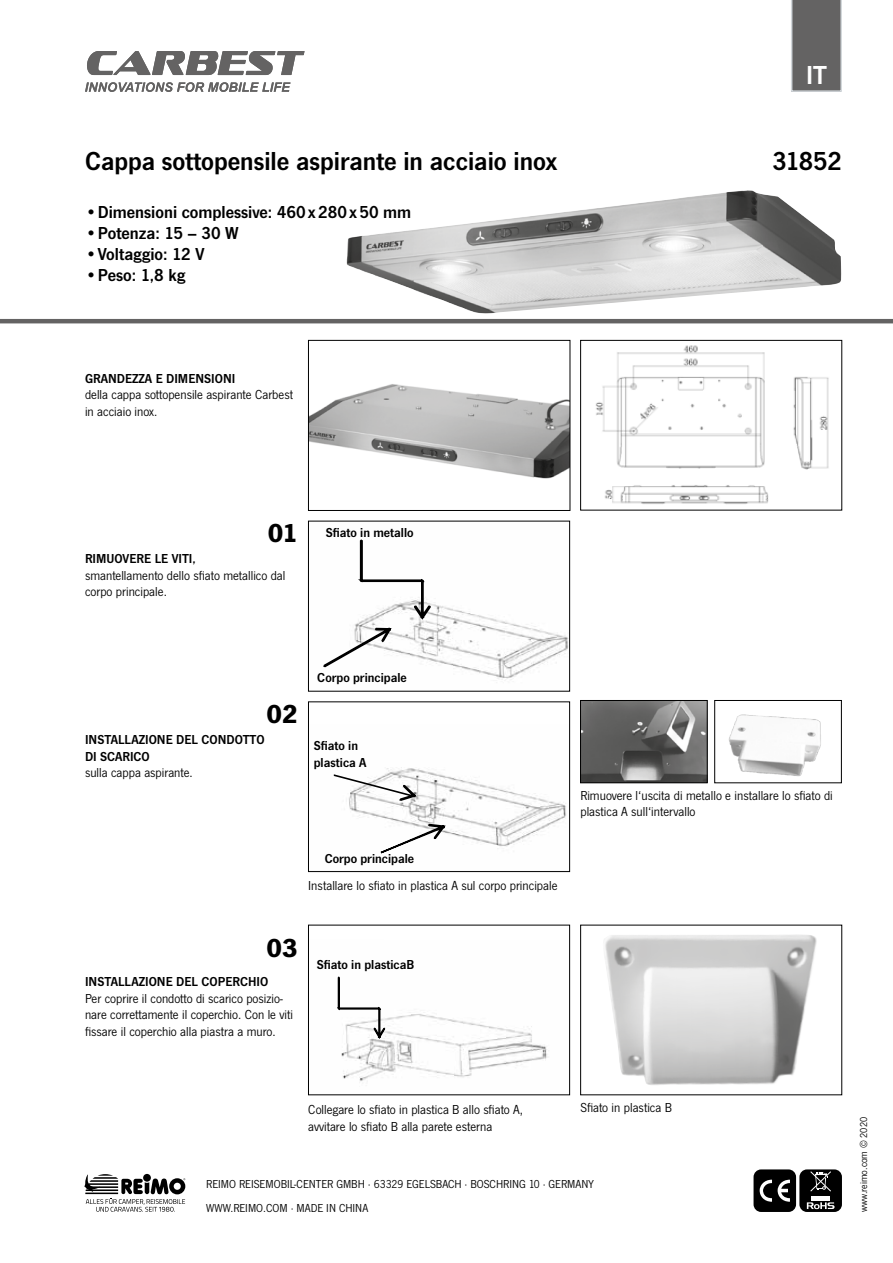
<style>
.page{position:relative;width:893px;height:1263px;background:#fff}
.page>*{position:absolute;margin:0;border:0;box-sizing:border-box;transform-origin:0 0}
.t1{font:600 27px "News Gothic T";color:#000}
.t2{font:700 27px "News Gothic T";color:#000}
.t3{font:600 27px "News Gothic T";color:#fff}
.t4{font:600 18px "News Gothic T";color:#000}
.t5{font:13.5px/16.5px "News Gothic T";color:#000}
.t6{font:600 13.5px/16.5px "News Gothic T";color:#000}
.t7{font:12px/24px "News Gothic T";color:#000}
.t8{font:10.5px "News Gothic T";color:#000}
.s1{font-weight:400}
</style>
<div class="page">
<img style="left:310px;top:384px;width:258px;height:95px">
<div style="left:308px;top:340px;width:262px;height:171px;border:1px solid #000"></div>
<div style="left:753px;top:1169px;width:43px;height:43px;background:#000;border-radius:8px"></div>
<svg style="left:760px;top:1180px;width:12px;height:22px"></svg>
<svg style="left:778px;top:1180px;width:12px;height:22px"></svg>
<div style="left:799px;top:1169px;width:43px;height:43px;background:#000;border-radius:8px"></div>
<svg style="left:810px;top:1171px;width:21px;height:21px"></svg>
<hr style="left:812px;top:1196px;width:18px;height:4px;background:#fff">
<svg style="left:807px;top:1202px;width:27px;height:7px"></svg>
<hr style="left:0;top:319px;width:893px;height:4px;background:#646363">
<svg style="left:85px;top:82px;width:205px;height:10px"></svg>
<svg style="left:87px;top:51px;width:217px;height:24px"></svg>
<svg style="left:791px;top:0;width:51px;height:92px;background:#6c6b6b"></svg>
<img style="left:582px;top:702px;width:123px;height:79px">
<div style="left:580px;top:700px;width:127px;height:83px;border:1px solid #000"></div>
<img style="left:349px;top:767px;width:218px;height:80px">
<div style="left:308px;top:702px;width:262px;height:170px;border:1px solid #000"></div>
<img style="left:728px;top:714px;width:93px;height:63px">
<div style="left:715px;top:700px;width:126px;height:83px;border:1px solid #000"></div>
<img style="left:341px;top:1014px;width:206px;height:67px">
<div style="left:308px;top:925px;width:262px;height:170px;border:1px solid #000"></div>
<img style="left:346px;top:190px;width:496px;height:124px">
<img style="left:432px;top:604px;width:136px;height:76px">
<div style="left:308px;top:521px;width:262px;height:170px;border:1px solid #000"></div>
<svg style="left:323px;top:539px;width:109px;height:129px"></svg>
<svg style="left:379px;top:822px;width:68px;height:32px"></svg>
<svg style="left:333px;top:774px;width:85px;height:28px"></svg>
<img style="left:604px;top:934px;width:213px;height:151px">
<svg style="left:337px;top:976px;width:49px;height:64px"></svg>
<svg style="left:84px;top:1174px;width:101px;height:38px"></svg>
<img style="left:596px;top:345px;width:233px;height:159px">
<div style="left:580px;top:340px;width:262px;height:170px;border:1px solid #000"></div>
<h1 class="t3" style="left:806px;top:59px;width:22px">IT</h1>
<h1 class="t1" style="left:85px;top:145px;width:474px">Cappa sottopensile aspirante in acciaio inox</h1>
<h1 class="t1" style="left:772px;top:145px;width:71px">31852</h1>
<h2 class="t4" style="left:85px;top:202px;width:327px"><span class="s1">•</span>Dimensioni complessive: 460x280x50 mm</h2>
<h2 class="t4" style="left:85px;top:223px;width:155px"><span class="s1">•</span>Potenza: 15 – 30 W</h2>
<h2 class="t4" style="left:85px;top:244px;width:121px"><span class="s1">•</span>Voltaggio: 12 V</h2>
<h2 class="t4" style="left:85px;top:265px;width:102px"><span class="s1">•</span>Peso: 1,8 kg</h2>
<p class="t6" style="left:85px;top:370px;width:152px">GRANDEZZA E DIMENSIONI</p>
<p class="t5" style="left:85px;top:386px;width:210px">della cappa sottopensile aspirante Carbest in acciaio inox.</p>
<h1 class="t2" style="left:268px;top:517px;width:31px">01</h1>
<p class="t6" style="left:85px;top:550px;width:112px">RIMUOVERE LE VITI,</p>
<p class="t5" style="left:85px;top:567px;width:202px">smantellamento dello sfiato metallico dal corpo principale.</p>
<p class="t6" style="left:326px;top:524px;width:89px">Sfiato in metallo</p>
<h1 class="t2" style="left:266px;top:698px;width:33px">02</h1>
<p class="t6" style="left:85px;top:731px;width:181px">INSTALLAZIONE DEL CONDOTTO<br>DI SCARICO</p>
<p class="t5" style="left:85px;top:764px;width:109px">sulla cappa aspirante.</p>
<p class="t6" style="left:317px;top:669px;width:91px">Corpo principale</p>
<p class="t6" style="left:314px;top:737px;width:54px">Sfiato in plastica A</p>
<p class="t6" style="left:325px;top:850px;width:91px">Corpo principale</p>
<p class="t5" style="left:308px;top:877px;width:251px">Installare lo sfiato in plastica A sul corpo principale</p>
<h1 class="t2" style="left:266px;top:932px;width:33px">03</h1>
<p class="t6" style="left:85px;top:973px;width:185px">INSTALLAZIONE DEL COPERCHIO</p>
<p class="t5" style="left:85px;top:990px;width:209px">Per coprire il condotto di scarico posizio&shy;nare correttamente il coperchio. Con le viti fissare il coperchio alla piastra a muro.</p>
<p class="t6" style="left:317px;top:956px;width:99px">Sfiato in plasticaB</p>
<p class="t5" style="left:580px;top:787px;width:254px">Rimuovere l‘uscita di metallo e installare lo sfiato di plastica A sull‘intervallo</p>
<p class="t5" style="left:308px;top:1101px;width:216px">Collegare lo sfiato in plastica B allo sfiato A, avvitare lo sfiato B alla parete esterna</p>
<p class="t5" style="left:580px;top:1099px;width:93px">Sfiato in plastica B</p>
<p class="t7" style="left:206px;top:1171px;width:389px">REIMO REISEMOBIL-CENTER GMBH · 63329 EGELSBACH · BOSCHRING 10 · GERMANY<br>WWW.REIMO.COM · MADE IN CHINA</p>
<p class="t8" style="left:857px;top:1212px;width:96px;rotate:-90deg">www.reimo.com © 2020</p>
</div>
